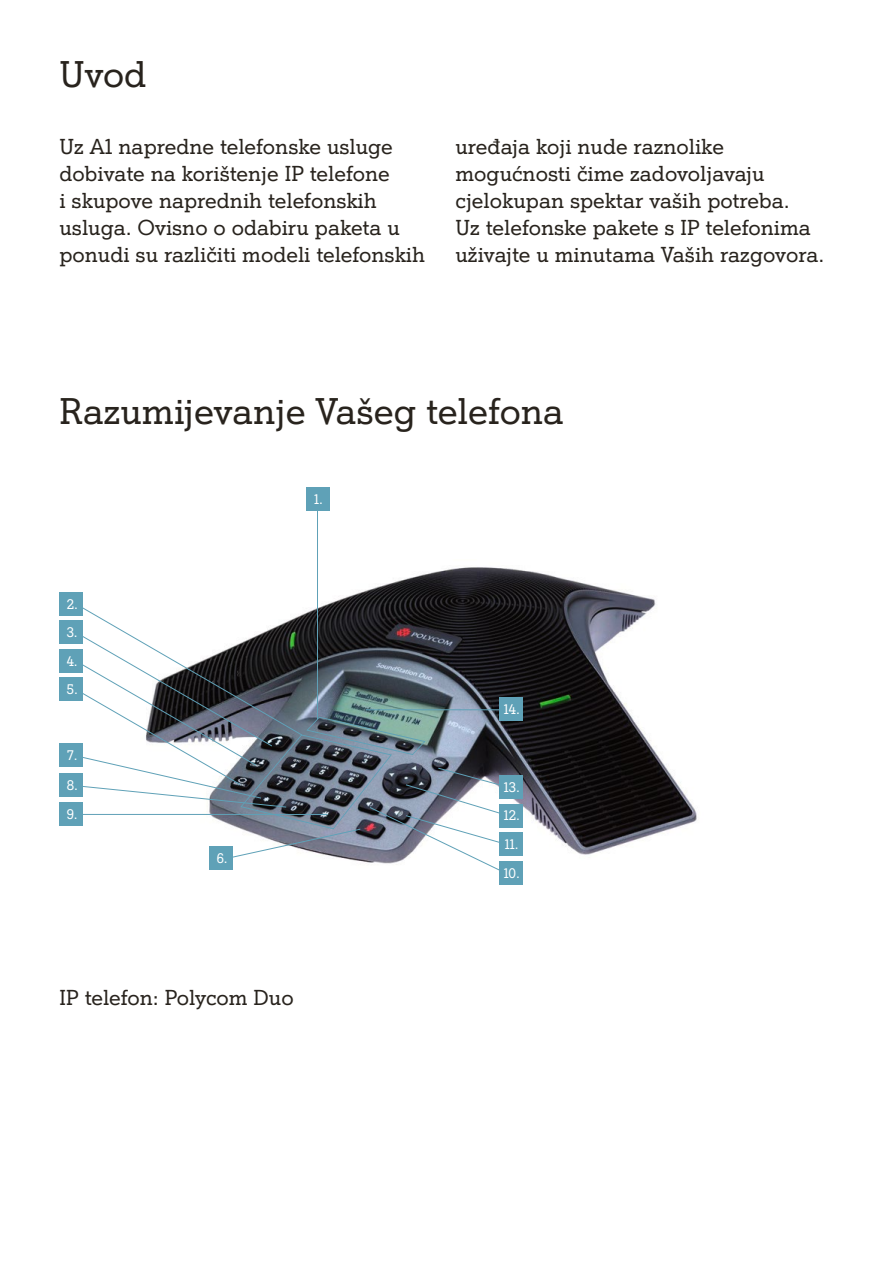
<style>
.page{position:relative;width:893px;height:1263px;background:#fff}
.page>*{position:absolute;margin:0;border:0;box-sizing:border-box;transform-origin:0 0}
.t1{font:36px "A1 Serif";color:#28231d}
.t2{font:21px/27px "A1 Serif";color:#28231d}
.t3{font:13.5px/28.5px "A1 Serif";color:#fff;text-align:justify}
</style>
<div class="page">
<img style="left:330px;top:567px;width:367px;height:303px">
<div style="left:306px;top:487px;width:23px;height:23px;background:#5fa1b7"></div>
<hr style="left:317px;top:510px;width:1px;height:209px;background:#5fa1b7">
<div style="left:499px;top:804px;width:23px;height:23px;background:#5fa1b7"></div>
<div style="left:499px;top:861px;width:23px;height:23px;background:#5fa1b7"></div>
<div style="left:499px;top:832px;width:23px;height:24px;background:#5fa1b7"></div>
<div style="left:499px;top:775px;width:23px;height:23px;background:#5fa1b7"></div>
<div style="left:60px;top:592px;width:23px;height:23px;background:#5fa1b7"></div>
<div style="left:60px;top:621px;width:23px;height:23px;background:#5fa1b7"></div>
<div style="left:60px;top:649px;width:23px;height:23px;background:#5fa1b7"></div>
<div style="left:60px;top:678px;width:23px;height:23px;background:#5fa1b7"></div>
<svg style="left:76px;top:603px;width:432px;height:268px"></svg>
<div style="left:60px;top:744px;width:23px;height:23px;background:#5fa1b7"></div>
<div style="left:60px;top:773px;width:23px;height:24px;background:#5fa1b7"></div>
<div style="left:60px;top:803px;width:23px;height:23px;background:#5fa1b7"></div>
<hr style="left:77px;top:814px;width:251px;height:1px;background:#5fa1b7">
<hr style="left:366px;top:709px;width:141px;height:1px;background:#5fa1b7">
<div style="left:499px;top:698px;width:23px;height:23px;background:#5fa1b7"></div>
<h1 class="t1" style="left:60px;top:51px;width:89px">Uvod</h1>
<p class="t2" style="left:60px;top:133px;width:367px">Uz A1 napredne telefonske usluge dobivate na korištenje IP telefone<br>i skupove naprednih telefonskih usluga. Ovisno o odabiru paketa u ponudi su različiti modeli telefonskih</p>
<p class="t2" style="left:455px;top:133px;width:370px">uređaja koji nude raznolike mogućnosti čime zadovoljavaju cjelokupan spektar vaših potreba.<br>Uz telefonske pakete s IP telefonima uživajte u minutama Vaših razgovora.</p>
<h1 class="t1" style="left:60px;top:389px;width:506px">Razumijevanje Vašeg telefona</h1>
<p class="t3" style="left:67px;top:589px;width:13px">2.<br>3.<br>4.<br>5.</p>
<p class="t3" style="left:67px;top:741px;width:12px">7.</p>
<p class="t3" style="left:67px;top:770px;width:13px;line-height:29.4px">8.<br>9.</p>
<p class="t3" style="left:314px;top:484px;width:10px">1.</p>
<p class="t3" style="left:217px;top:843px;width:12px">6.</p>
<p class="t2" style="left:60px;top:983px;width:236px">IP telefon: Polycom Duo</p>
<p class="t3" style="left:504px;top:695px;width:17px">14.</p>
<p class="t3" style="left:504px;top:772px;width:17px">13.</p>
<p class="t3" style="left:504px;top:801px;width:18px">12.</p>
<p class="t3" style="left:505px;top:830px;width:15px">11.</p>
<p class="t3" style="left:504px;top:858px;width:18px">10.</p>
</div>
